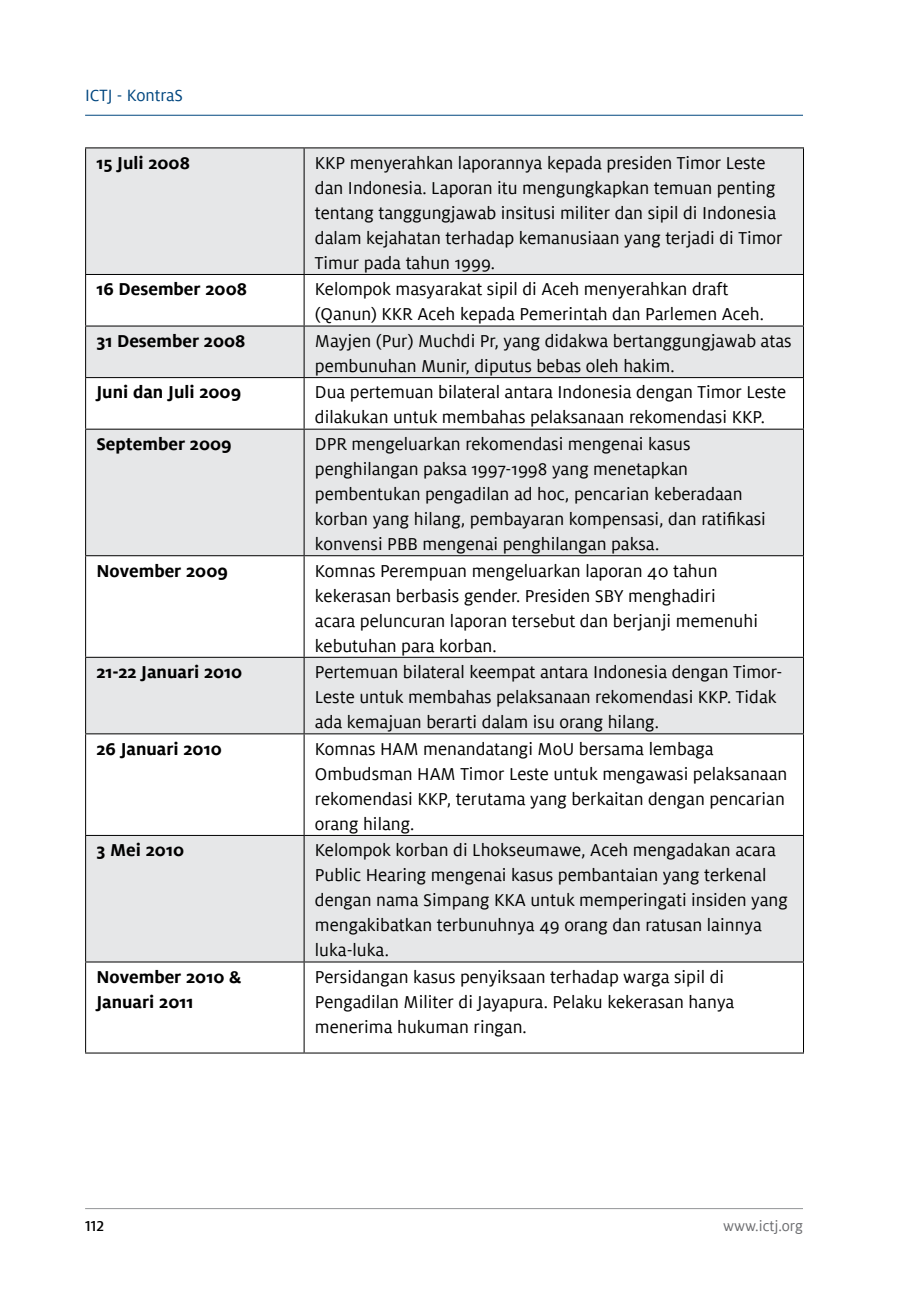
<style>
.page{position:relative;width:908px;height:1304px;background:#fff}
.page>*{position:absolute;margin:0;border:0;box-sizing:border-box;transform-origin:0 0}
.t1{font:19px/25px "Milo";color:#000}
.t2{font:700 19px/25px "Milo";color:#000}
.t3{font:18px "Milo LF";color:#00467f}
.t4{font:16px "Milo LF";color:#6d6e71}
.t5{font:500 16px "Milo LF";color:#000}
</style>
<div class="page">
<hr style="left:85px;top:1208px;width:717px;height:1px;background:#939598">
<hr style="left:85px;top:115px;width:717px;height:1px;background:#00467f">
<svg style="left:86px;top:148px;width:716px;height:813px;fill:#e6e7e8"></svg>
<hr style="left:85px;top:147px;width:219px;height:1px;background:#000">
<hr style="left:85px;top:148px;width:1px;height:126px;background:#000">
<hr style="left:304px;top:147px;width:499px;height:1px;background:#000">
<hr style="left:303px;top:148px;width:1px;height:126px;background:#000">
<hr style="left:802px;top:148px;width:1px;height:126px;background:#000">
<hr style="left:85px;top:274px;width:219px;height:1px;background:#000">
<hr style="left:85px;top:275px;width:1px;height:51px;background:#000">
<hr style="left:304px;top:274px;width:499px;height:1px;background:#000">
<hr style="left:303px;top:275px;width:1px;height:51px;background:#000">
<hr style="left:802px;top:275px;width:1px;height:51px;background:#000">
<hr style="left:85px;top:326px;width:219px;height:1px;background:#000">
<hr style="left:85px;top:327px;width:1px;height:50px;background:#000">
<hr style="left:304px;top:326px;width:499px;height:1px;background:#000">
<hr style="left:303px;top:327px;width:1px;height:50px;background:#000">
<hr style="left:802px;top:327px;width:1px;height:50px;background:#000">
<hr style="left:85px;top:377px;width:219px;height:1px;background:#000">
<hr style="left:85px;top:378px;width:1px;height:51px;background:#000">
<hr style="left:304px;top:377px;width:499px;height:1px;background:#000">
<hr style="left:303px;top:378px;width:1px;height:51px;background:#000">
<hr style="left:802px;top:378px;width:1px;height:51px;background:#000">
<hr style="left:85px;top:429px;width:219px;height:1px;background:#000">
<hr style="left:85px;top:430px;width:1px;height:125px;background:#000">
<hr style="left:304px;top:429px;width:499px;height:1px;background:#000">
<hr style="left:303px;top:430px;width:1px;height:125px;background:#000">
<hr style="left:802px;top:430px;width:1px;height:125px;background:#000">
<hr style="left:85px;top:555px;width:219px;height:1px;background:#000">
<hr style="left:85px;top:556px;width:1px;height:101px;background:#000">
<hr style="left:304px;top:555px;width:499px;height:1px;background:#000">
<hr style="left:303px;top:556px;width:1px;height:101px;background:#000">
<hr style="left:802px;top:556px;width:1px;height:101px;background:#000">
<hr style="left:85px;top:657px;width:219px;height:1px;background:#000">
<hr style="left:85px;top:658px;width:1px;height:75px;background:#000">
<hr style="left:304px;top:657px;width:499px;height:1px;background:#000">
<hr style="left:303px;top:658px;width:1px;height:75px;background:#000">
<hr style="left:802px;top:658px;width:1px;height:75px;background:#000">
<hr style="left:85px;top:733px;width:219px;height:1px;background:#000">
<hr style="left:85px;top:734px;width:1px;height:101px;background:#000">
<hr style="left:304px;top:733px;width:499px;height:1px;background:#000">
<hr style="left:303px;top:734px;width:1px;height:101px;background:#000">
<hr style="left:802px;top:734px;width:1px;height:101px;background:#000">
<hr style="left:85px;top:835px;width:219px;height:1px;background:#000">
<hr style="left:85px;top:836px;width:1px;height:125px;background:#000">
<hr style="left:304px;top:835px;width:499px;height:1px;background:#000">
<hr style="left:303px;top:836px;width:1px;height:125px;background:#000">
<hr style="left:802px;top:836px;width:1px;height:125px;background:#000">
<hr style="left:85px;top:961px;width:219px;height:1px;background:#000">
<hr style="left:85px;top:962px;width:1px;height:90px;background:#000">
<hr style="left:304px;top:961px;width:499px;height:1px;background:#000">
<hr style="left:303px;top:962px;width:1px;height:90px;background:#000">
<hr style="left:802px;top:962px;width:1px;height:90px;background:#000">
<hr style="left:85px;top:1052px;width:219px;height:1px;background:#000">
<hr style="left:304px;top:1052px;width:499px;height:1px;background:#000">
<p class="t3" style="left:85px;top:85px;width:99px">ICTJ - KontraS</p>
<p class="t2" style="left:96px;top:150px;width:95px">15 Juli 2008</p>
<p class="t1" style="left:315px;top:151px;width:469px">KKP menyerahkan laporannya kepada presiden Timor Leste dan Indonesia. Laporan itu mengungkapkan temuan penting tentang tanggungjawab insitusi militer dan sipil di Indonesia dalam kejahatan terhadap kemanusiaan yang terjadi di Timor Timur pada tahun 1999.</p>
<p class="t2" style="left:96px;top:277px;width:152px">16 Desember 2008</p>
<p class="t1" style="left:315px;top:277px;width:450px">Kelompok masyarakat sipil di Aceh menyerahkan draft (Qanun) KKR Aceh kepada Pemerintah dan Parlemen Aceh.</p>
<p class="t2" style="left:96px;top:328px;width:150px">31 Desember 2008</p>
<p class="t1" style="left:315px;top:329px;width:478px">Mayjen (Pur) Muchdi Pr, yang didakwa bertanggungjawab atas pembunuhan Munir, diputus bebas oleh hakim.</p>
<p class="t2" style="left:96px;top:380px;width:146px">Juni dan Juli 2009</p>
<p class="t1" style="left:315px;top:380px;width:472px">Dua pertemuan bilateral antara Indonesia dengan Timor Leste dilakukan untuk membahas pelaksanaan rekomendasi KKP.</p>
<p class="t2" style="left:96px;top:432px;width:137px">September 2009</p>
<p class="t1" style="left:315px;top:432px;width:452px">DPR mengeluarkan rekomendasi mengenai kasus penghilangan paksa 1997-1998 yang menetapkan pembentukan pengadilan ad hoc, pencarian keberadaan korban yang hilang, pembayaran kompensasi, dan ratifikasi konvensi PBB mengenai penghilangan paksa.</p>
<p class="t2" style="left:96px;top:558px;width:133px">November 2009</p>
<p class="t1" style="left:315px;top:558px;width:444px">Komnas Perempuan mengeluarkan laporan 40 tahun kekerasan berbasis gender. Presiden SBY menghadiri acara peluncuran laporan tersebut dan berjanji memenuhi kebutuhan para korban.</p>
<p class="t2" style="left:96px;top:660px;width:147px">21-22 Januari 2010</p>
<p class="t1" style="left:315px;top:660px;width:469px">Pertemuan bilateral keempat antara Indonesia dengan Timor-<br>Leste untuk membahas pelaksanaan rekomendasi KKP. Tidak ada kemajuan berarti dalam isu orang hilang.</p>
<p class="t2" style="left:96px;top:736px;width:127px">26 Januari 2010</p>
<p class="t1" style="left:315px;top:737px;width:474px">Komnas HAM menandatangi MoU bersama lembaga Ombudsman HAM Timor Leste untuk mengawasi pelaksanaan rekomendasi KKP, terutama yang berkaitan dengan pencarian orang hilang.</p>
<p class="t2" style="left:96px;top:838px;width:89px">3 Mei 2010</p>
<p class="t1" style="left:315px;top:838px;width:474px">Kelompok korban di Lhokseumawe, Aceh mengadakan acara Public Hearing mengenai kasus pembantaian yang terkenal dengan nama Simpang KKA untuk memperingati insiden yang mengakibatkan terbunuhnya 49 orang dan ratusan lainnya luka-luka.</p>
<p class="t2" style="left:96px;top:964px;width:146px">November 2010 &amp;<br>Januari 2011</p>
<p class="t1" style="left:315px;top:965px;width:421px">Persidangan kasus penyiksaan terhadap warga sipil di<br>Pengadilan Militer di Jayapura. Pelaku kekerasan hanya menerima hukuman ringan.</p>
<p class="t5" style="left:85px;top:1217px;width:20px">112</p>
<p class="t4" style="left:722px;top:1217px;width:81px">www.ictj.org</p>
</div>
